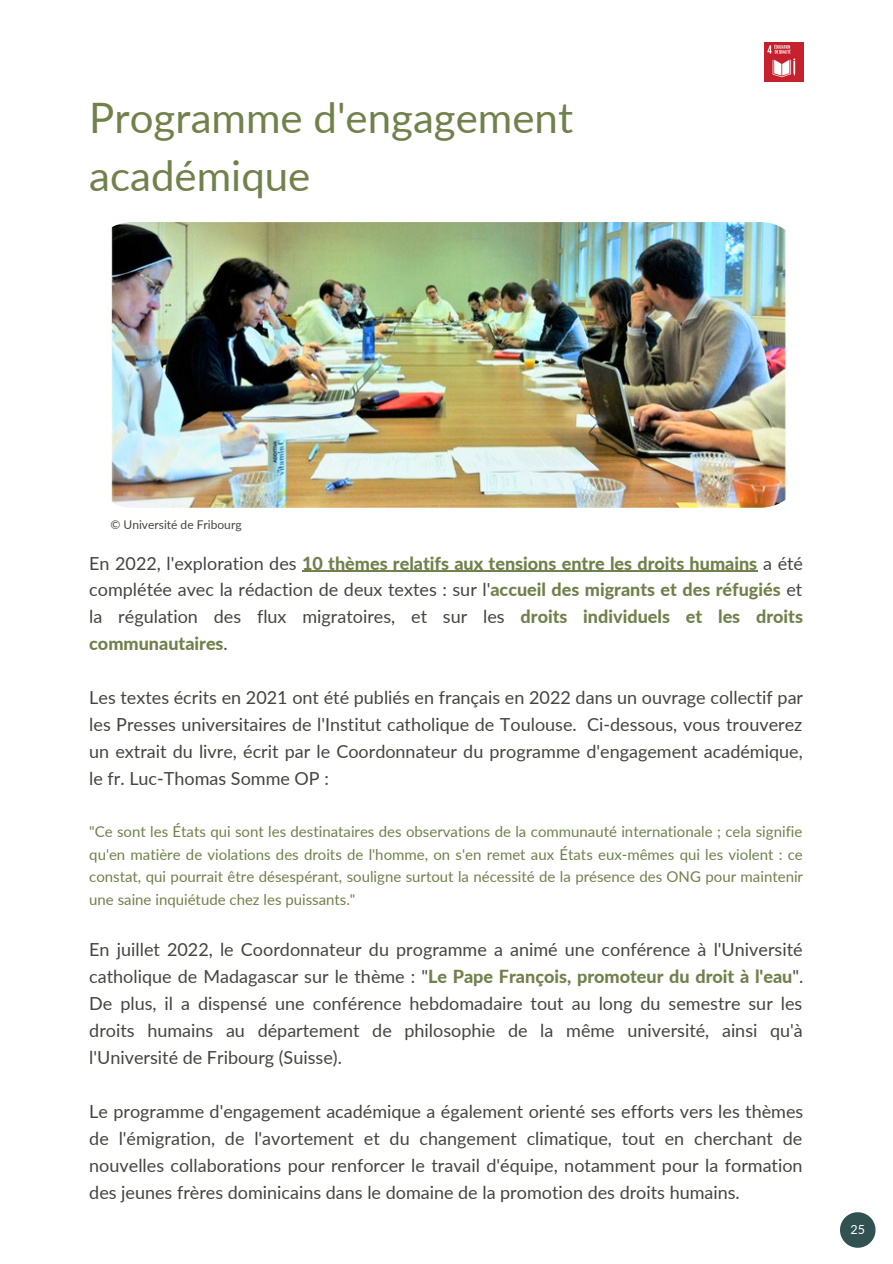
<style>
.page{position:relative;width:893px;height:1264px;background:#fff}
.page>*{position:absolute;margin:0;border:0;box-sizing:border-box;transform-origin:0 0}
.t1{font:42px/58.5px "Lato";color:#70814b}
.t2{font:18px/27px "Lato";color:#444440;text-align:justify}
.t3{font:800 18px/27px "Lato";color:#70814b;text-align:justify}
.t4{font:15px/22.5px "Lato";color:#70814b;text-align:justify}
.t5{font:12.6px "Lato";color:#fff}
.t6{font:12px "Lato";color:#444440}
.s1{font-weight:400;color:#444440}
.s2{font-weight:800;color:#70814b}
</style>
<div class="page">
<svg style="left:840px;top:1212px;width:35px;height:35px"></svg>
<img style="left:89px;top:222px;width:714px;height:285px;border-radius:43px">
<hr style="left:302px;top:570px;width:455px;height:1px;background:#70814b">
<img style="left:764px;top:43px;width:39px;height:38px">
<p class="t1" style="left:89px;top:87px;width:485px">Programme d'engagement académique</p>
<p class="t6" style="left:110px;top:517px;width:133px">© Université de Fribourg</p>
<p class="t3" style="left:89px;top:549px;width:715px"><span class="s1">En 2022, l'exploration des</span> 10 thèmes relatifs aux tensions entre les droits humains <span class="s1">a été complétée avec la rédaction de deux textes : sur l'</span>accueil des migrants et des réfugiés <span class="s1">et la régulation des flux migratoires, et sur les</span> droits individuels et les droits communautaires<span class="s1">.</span></p>
<p class="t2" style="left:89px;top:684px;width:715px">Les textes écrits en 2021 ont été publiés en français en 2022 dans un ouvrage collectif par les Presses universitaires de l'Institut catholique de Toulouse. Ci-dessous, vous trouverez un extrait du livre, écrit par le Coordonnateur du programme d'engagement académique, le fr. Luc-Thomas Somme OP :</p>
<p class="t4" style="left:89px;top:820px;width:715px">"Ce sont les États qui sont les destinataires des observations de la communauté internationale ; cela signifie qu'en matière de violations des droits de l'homme, on s'en remet aux États eux-mêmes qui les violent : ce constat, qui pourrait être désespérant, souligne surtout la nécessité de la présence des ONG pour maintenir une saine inquiétude chez les puissants."</p>
<p class="t2" style="left:89px;top:935px;width:715px">En juillet 2022, le Coordonnateur du programme a animé une conférence à l'Université catholique de Madagascar sur le thème : "<span class="s2">Le Pape François, promoteur du droit à l'eau</span>".<br>De plus, il a dispensé une conférence hebdomadaire tout au long du semestre sur les droits humains au département de philosophie de la même université, ainsi qu'à l'Université de Fribourg (Suisse).</p>
<p class="t2" style="left:89px;top:1097px;width:715px">Le programme d'engagement académique a également orienté ses efforts vers les thèmes de l'émigration, de l'avortement et du changement climatique, tout en cherchant de nouvelles collaborations pour renforcer le travail d'équipe, notamment pour la formation des jeunes frères dominicains dans le domaine de la promotion des droits humains.</p>
<p class="t5" style="left:850px;top:1221px;width:16px">25</p>
</div>
